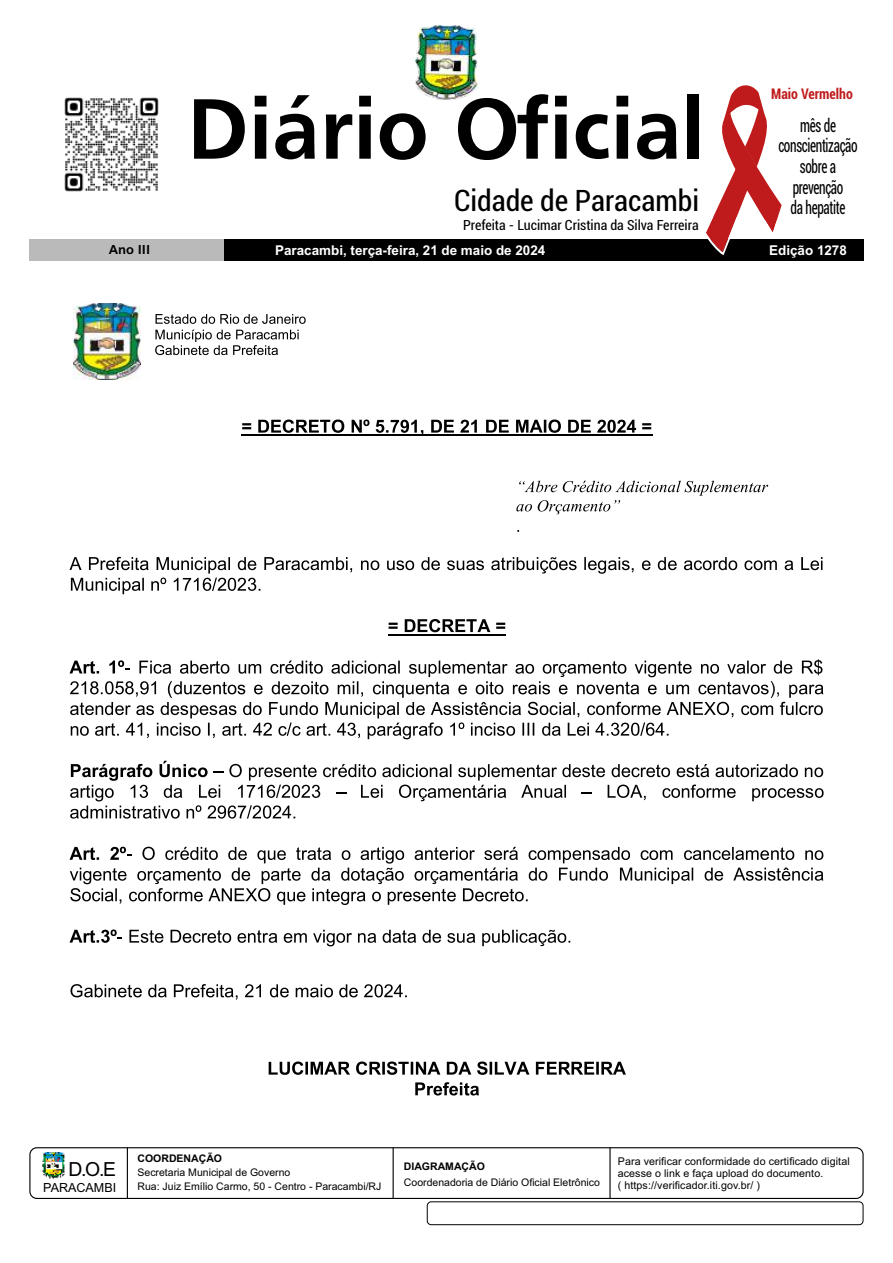
<style>
.page{position:relative;width:893px;height:1263px;background:#fff}
.page>*{position:absolute;margin:0;border:0;box-sizing:border-box;transform-origin:0 0}
.t1{font:700 89.25px "Frutiger";color:#000}
.t2{font:condensed 29.7px "Roboto";color:#000}
.t3{font:19.35px "Arial";color:#000}
.t4{font:condensed 18.75px/20.7px "Roboto";letter-spacing:-.025em;color:#000;text-align:center;scale:.71 1}
.t5{font:700 condensed 14.85px "Roboto";color:#c01b1c;scale:.94 1}
.t6{font:condensed 14.1px "Roboto";color:#000}
.t7{font:700 13.5px "Arial";color:#fff}
.t8{font:700 13.5px "Frutiger";color:#000}
.t9{font:12.6px "Arial";color:#000}
.t10{font:10.65px/11.9px "Arial";letter-spacing:.01em;color:#000}
.t11{font:10.5px/13.8px "Arial";color:#000}
.t12{font:700 10.5px "Arial";color:#000}
</style>
<div class="page">
<div style="left:224px;top:239px;width:639px;height:22px;background:#000"></div>
<div style="left:30px;top:239px;width:194px;height:22px;background:#bababa"></div>
<img style="left:42px;top:1152px;width:23px;height:27px">
<div style="left:29px;top:1147px;width:835px;height:52px;border:1px solid #000;border-radius:7px"></div>
<hr style="left:609px;top:1147px;width:2px;height:52px;background:#000">
<hr style="left:127px;top:1147px;width:1px;height:52px;background:#000">
<hr style="left:393px;top:1147px;width:1px;height:52px;background:#000">
<div style="left:427px;top:1202px;width:436px;height:23px;border:1px solid #000;border-radius:4px"></div>
<img style="left:416px;top:25px;width:61px;height:75px">
<img style="left:64px;top:97px;width:95px;height:95px">
<svg style="left:706px;top:85px;width:76px;height:171px"></svg>
<svg style="left:156px;top:314px;width:150px;height:10px"></svg>
<svg style="left:155px;top:330px;width:144px;height:25px"></svg>
<img style="left:73px;top:304px;width:68px;height:75px">
<svg style="left:242px;top:419px;width:212px;height:15px"></svg>
<svg style="left:460px;top:420px;width:17px;height:13px"></svg>
<svg style="left:486px;top:419px;width:165px;height:14px"></svg>
<hr style="left:241px;top:434px;width:411px;height:2px;background:#000">
<svg style="left:516px;top:481px;width:252px;height:33px"></svg>
<svg style="left:70px;top:557px;width:752px;height:37px"></svg>
<svg style="left:389px;top:619px;width:116px;height:13px"></svg>
<hr style="left:388px;top:634px;width:118px;height:2px;background:#000">
<svg style="left:70px;top:659px;width:753px;height:80px"></svg>
<svg style="left:70px;top:761px;width:754px;height:58px"></svg>
<svg style="left:70px;top:847px;width:753px;height:58px"></svg>
<svg style="left:70px;top:929px;width:52px;height:14px"></svg>
<svg style="left:129px;top:930px;width:34px;height:13px"></svg>
<svg style="left:171px;top:930px;width:399px;height:16px"></svg>
<svg style="left:71px;top:984px;width:336px;height:16px"></svg>
<svg style="left:269px;top:1061px;width:357px;height:14px"></svg>
<svg style="left:415px;top:1082px;width:64px;height:13px"></svg>
<p class="t8" style="left:109px;top:244px;width:43px">Ano III</p>
<h3 class="t5" style="left:771px;top:88px;width:88px">Maio Vermelho</h3>
<h1 class="t1" style="left:187px;top:94px;width:519px">Diário Oficial</h1>
<h2 class="t2" style="left:454px;top:189px;width:247px">Cidade de Paracambi</h2>
<h3 class="t6" style="left:463px;top:219px;width:237px">Prefeita - Lucimar Cristina da Silva Ferreira</h3>
<p class="t7" style="left:275px;top:245px;width:272px">Paracambi, terça-feira, 21 de maio de 2024</p>
<p class="t7" style="left:769px;top:245px;width:79px">Edição 1278</p>
<h3 class="t4" style="left:778px;top:117px;width:113px">mês de conscientização sobre a prevenção<br>da hepatite</h3>
<h3 class="t3" style="left:69px;top:1162px;width:49px">D.O.E</h3>
<p class="t9" style="left:43px;top:1182px;width:74px">PARACAMBI</p>
<p class="t12" style="left:137px;top:1155px;width:86px">COORDENAÇÃO</p>
<p class="t11" style="left:137px;top:1166px;width:245px">Secretaria Municipal de Governo<br>Rua: Juiz Emílio Carmo, 50 - Centro - Paracambi/RJ</p>
<p class="t12" style="left:404px;top:1162px;width:83px">DIAGRAMAÇÃO</p>
<p class="t11" style="left:404px;top:1176px;width:198px">Coordenadoria de Diário Oficial Eletrônico</p>
<p class="t10" style="left:618px;top:1156px;width:233px">Para verificar conformidade do certificado digital acesse o link e faça upload do documento.<br>( https://verificador.iti.gov.br/ )</p>
</div>
